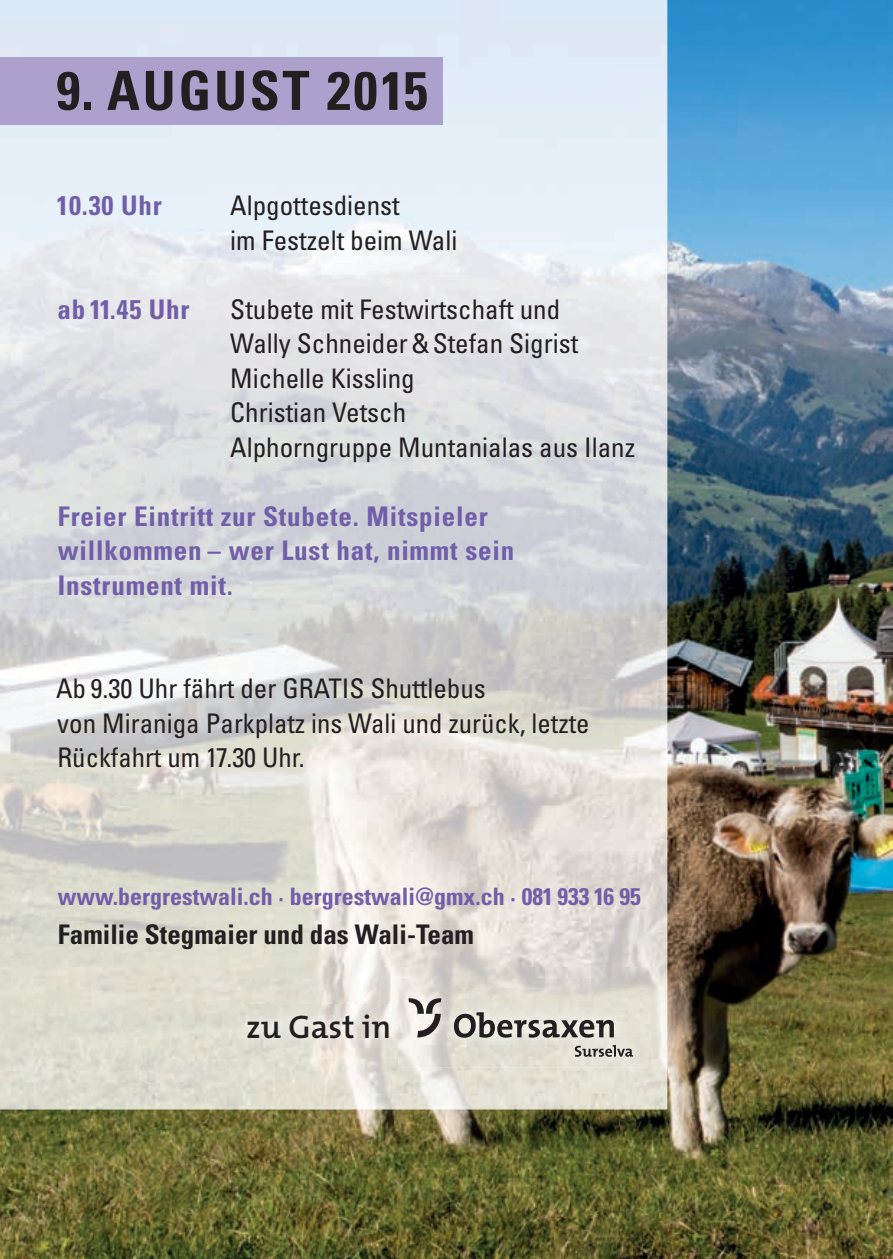
<style>
.page{position:relative;width:893px;height:1259px;background:#fff}
.page>*{position:absolute;margin:0;border:0;box-sizing:border-box;transform-origin:0 0}
.t1{font:700 condensed 54px "Univers";letter-spacing:.05em;color:#231f20}
.t2{font:600 32.7px "The Mix B6";color:#231f20}
.t3{font:condensed 27px/34.5px "Univers";color:#231f20}
.t4{font:700 condensed 27px/34.5px "Univers";letter-spacing:.03em;color:#715ea8}
.t5{font:700 condensed 27px "Univers";color:#231f20}
.t6{font:700 condensed 24px "Univers";color:#715ea8}
</style>
<div class="page">
<img style="left:0;top:0;width:893px;height:1259px">
<img style="left:0;top:0;width:667px;height:1109px">
<div style="left:0;top:57px;width:442px;height:67px;background:#aca0cd"></div>
<img style="left:398px;top:988px;width:245px;height:79px">
<svg style="left:454px;top:1012px;width:160px;height:25px;background:#9e9b95"></svg>
<svg style="left:575px;top:1045px;width:58px;height:11px"></svg>
<svg style="left:408px;top:998px;width:33px;height:39px"></svg>
<img style="left:238px;top:1004px;width:162px;height:43px">
<h1 class="t1" style="left:56px;top:58px;width:373px">9. AUGUST 2015</h1>
<p class="t4" style="left:56px;top:188px;width:107px">10.30 Uhr</p>
<p class="t3" style="left:230px;top:188px;width:229px">Alpgottesdienst<br>im Festzelt beim Wali</p>
<p class="t4" style="left:57px;top:292px;width:134px">ab 11.45 Uhr</p>
<p class="t3" style="left:230px;top:291px;width:406px">Stubete mit Festwirtschaft und<br>Wally Schneider &amp; Stefan Sigrist<br>Michelle Kissling<br>Christian Vetsch<br>Alphorngruppe Muntanialas aus Ilanz</p>
<p class="t4" style="left:58px;top:499px;width:458px">Freier Eintritt zur Stubete. Mitspieler willkommen – wer Lust hat, nimmt sein<br>Instrument mit.</p>
<p class="t3" style="left:56px;top:671px;width:535px">Ab 9.30 Uhr fährt der GRATIS Shuttlebus<br>von Miraniga Parkplatz ins Wali und zurück, letzte<br>Rückfahrt um 17.30 Uhr.</p>
<p class="t6" style="left:58px;top:882px;width:585px">www.bergrestwali.ch · bergrestwali@gmx.ch · 081 933 16 95</p>
<p class="t5" style="left:58px;top:918px;width:417px">Familie Stegmaier und das Wali-Team</p>
<p class="t2" style="left:246px;top:1009px;width:147px">zu Gast in</p>
</div>
